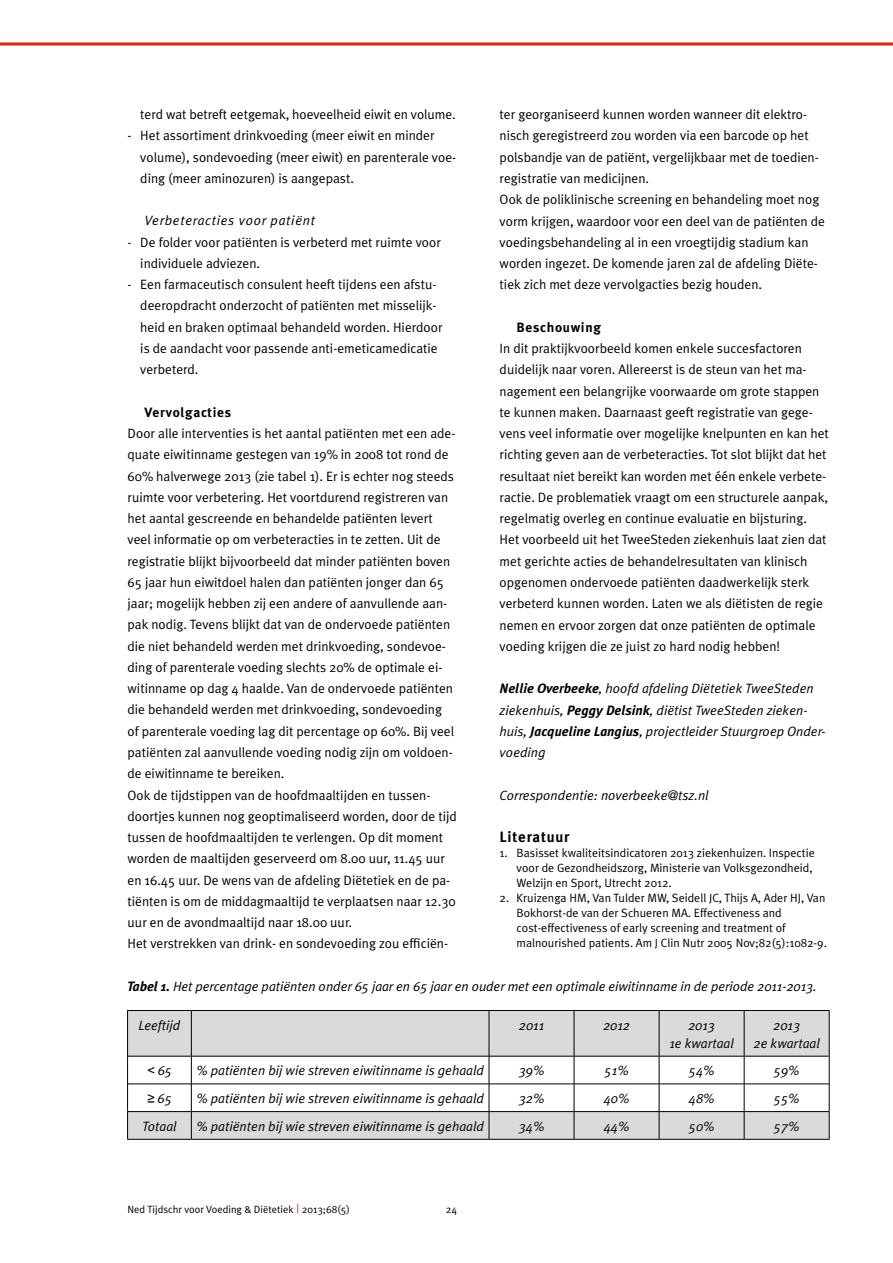
<style>
.page{position:relative;width:893px;height:1263px;background:#fff}
.page>*{position:absolute;margin:0;border:0;box-sizing:border-box;transform-origin:0 0}
.t1{font:700 15px "Meta Plus";letter-spacing:.05em;color:#000}
.t2{font:13.5px/21.3px "Meta Plus Normal";color:#000}
.t3{font:italic 13.5px/21.3px "Meta Plus Normal";color:#000;text-align:center}
.t4{font:italic 13.5px "Meta Plus Normal";letter-spacing:.05em;color:#000}
.t5{font:700 13.5px "Meta Plus";letter-spacing:.05em;color:#000}
.t6{font:12px/15px "Meta Plus Normal";color:#000}
.t7{font:10.5px "Meta Plus Normal";color:#000}
.s1{font-family:"Meta Plus";font-weight:700}
.s2{font-family:"Arial"}
.s3{font-size:12px;color:#e4220a}
</style>
<div class="page">
<hr style="left:0;top:43px;width:893px;height:3px;background:#e4220a">
<svg style="left:128px;top:1011px;width:701px;height:128px;fill:#d9dada"></svg>
<hr style="left:127px;top:1010px;width:64px;height:1px;background:#000">
<hr style="left:127px;top:1011px;width:1px;height:45px;background:#000">
<hr style="left:191px;top:1010px;width:298px;height:1px;background:#000">
<hr style="left:489px;top:1010px;width:85px;height:1px;background:#000">
<hr style="left:574px;top:1010px;width:85px;height:1px;background:#000">
<hr style="left:659px;top:1010px;width:85px;height:1px;background:#000">
<hr style="left:744px;top:1010px;width:86px;height:1px;background:#000">
<hr style="left:829px;top:1011px;width:1px;height:45px;background:#000">
<svg style="left:127px;top:1056px;width:1px;height:83px"></svg>
<hr style="left:659px;top:1111px;width:85px;height:1px;background:#000">
<hr style="left:744px;top:1111px;width:86px;height:1px;background:#000">
<svg style="left:829px;top:1056px;width:1px;height:83px"></svg>
<hr style="left:127px;top:1139px;width:64px;height:1px;background:#000">
<hr style="left:191px;top:1139px;width:298px;height:1px;background:#000">
<hr style="left:489px;top:1139px;width:85px;height:1px;background:#000">
<hr style="left:574px;top:1139px;width:85px;height:1px;background:#000">
<hr style="left:659px;top:1139px;width:85px;height:1px;background:#000">
<hr style="left:744px;top:1139px;width:86px;height:1px;background:#000">
<hr style="left:191px;top:1011px;width:1px;height:45px;background:#000">
<hr style="left:489px;top:1011px;width:1px;height:45px;background:#000">
<hr style="left:574px;top:1011px;width:1px;height:45px;background:#000">
<hr style="left:659px;top:1011px;width:1px;height:45px;background:#000">
<hr style="left:744px;top:1011px;width:1px;height:45px;background:#000">
<hr style="left:128px;top:1056px;width:63px;height:1px;background:#000">
<hr style="left:191px;top:1056px;width:298px;height:1px;background:#000">
<hr style="left:489px;top:1056px;width:85px;height:1px;background:#000">
<hr style="left:574px;top:1056px;width:85px;height:1px;background:#000">
<hr style="left:659px;top:1056px;width:85px;height:1px;background:#000">
<hr style="left:744px;top:1056px;width:85px;height:1px;background:#000">
<hr style="left:128px;top:1083px;width:63px;height:1px;background:#000">
<hr style="left:191px;top:1083px;width:298px;height:1px;background:#000">
<hr style="left:489px;top:1083px;width:85px;height:1px;background:#000">
<hr style="left:574px;top:1083px;width:85px;height:1px;background:#000">
<hr style="left:659px;top:1083px;width:85px;height:1px;background:#000">
<hr style="left:744px;top:1083px;width:85px;height:1px;background:#000">
<hr style="left:128px;top:1111px;width:63px;height:1px;background:#000">
<hr style="left:191px;top:1111px;width:298px;height:1px;background:#000">
<svg style="left:191px;top:1056px;width:1px;height:83px"></svg>
<hr style="left:489px;top:1111px;width:85px;height:1px;background:#000">
<svg style="left:489px;top:1056px;width:1px;height:83px"></svg>
<hr style="left:574px;top:1111px;width:85px;height:1px;background:#000">
<svg style="left:574px;top:1056px;width:1px;height:83px"></svg>
<svg style="left:659px;top:1056px;width:1px;height:83px"></svg>
<svg style="left:744px;top:1056px;width:1px;height:83px"></svg>
<p class="t2" style="left:140px;top:104px;width:317px">terd wat betreft eetgemak, hoeveelheid eiwit en volume.</p>
<p class="t2" style="left:140px;top:125px;width:317px;text-indent:-13px">- Het assortiment drinkvoeding (meer eiwit en minder volume), sondevoeding (meer eiwit) en parenterale voe&shy;ding (meer aminozuren) is aangepast.</p>
<p class="t4" style="left:145px;top:213px;width:172px">Verbeteracties voor patiënt</p>
<p class="t2" style="left:140px;top:231px;width:302px;text-indent:-13px">- De folder voor patiënten is verbeterd met ruimte voor individuele adviezen.</p>
<p class="t2" style="left:140px;top:274px;width:304px;text-indent:-13px">- Een farmaceutisch consulent heeft tijdens een afstu&shy;deeropdracht onderzocht of patiënten met misselijk&shy;heid en braken optimaal behandeld worden. Hierdoor is de aandacht voor passende anti-emeticamedicatie verbeterd.</p>
<p class="t5" style="left:145px;top:404px;width:88px">Vervolgacties</p>
<p class="t2" style="left:128px;top:423px;width:331px">Door alle interventies is het aantal patiënten met een ade&shy;quate eiwitinname gestegen van 19% in 2008 tot rond de 60% halverwege 2013 (zie tabel 1). Er is echter nog steeds ruimte voor verbetering. Het voortdurend registreren van het aantal gescreende en behandelde patiënten levert veel informatie op om verbeteracties in te zetten. Uit de registratie blijkt bijvoorbeeld dat minder patiënten boven 65 jaar hun eiwitdoel halen dan patiënten jonger dan 65 jaar; mogelijk hebben zij een andere of aanvullende aan&shy;pak nodig. Tevens blijkt dat van de ondervoede patiënten die niet behandeld werden met drinkvoeding, sondevoe&shy;ding of parenterale voeding slechts 20% de optimale ei&shy;witinname op dag 4 haalde. Van de ondervoede patiënten die behandeld werden met drinkvoeding, sondevoeding<br>of parenterale voeding lag dit percentage op 60%. Bij veel patiënten zal aanvullende voeding nodig zijn om voldoen&shy;de eiwitinname te bereiken.<br>Ook de tijdstippen van de hoofdmaaltijden en tussen&shy;doortjes kunnen nog geoptimaliseerd worden, door de tijd tussen de hoofdmaaltijden te verlengen. Op dit moment worden de maaltijden geserveerd om 8.00 uur, 11.45 uur en 16.45 uur. De wens van de afdeling Diëtetiek en de pa&shy;tiënten is om de middagmaaltijd te verplaatsen naar 12.30 uur en de avondmaaltijd naar 18.00 uur.<br>Het verstrekken van drink- en sondevoeding zou efficiën-</p>
<p class="t2" style="left:500px;top:104px;width:327px">ter georganiseerd kunnen worden wanneer dit elektro&shy;nisch geregistreerd zou worden via een barcode op het polsbandje van de patiënt, vergelijkbaar met de toedien&shy;registratie van medicijnen.<br>Ook de poliklinische screening en behandeling moet nog vorm krijgen, waardoor voor een deel van de patiënten de voedingsbehandeling al in een vroegtijdig stadium kan worden ingezet. De komende jaren zal de afdeling Diëte&shy;tiek zich met deze vervolgacties bezig houden.</p>
<p class="t5" style="left:517px;top:319px;width:86px">Beschouwing</p>
<p class="t2" style="left:500px;top:338px;width:331px">In dit praktijkvoorbeeld komen enkele succesfactoren duidelijk naar voren. Allereerst is de steun van het ma&shy;nagement een belangrijke voorwaarde om grote stappen te kunnen maken. Daarnaast geeft registratie van gege&shy;vens veel informatie over mogelijke knelpunten en kan het richting geven aan de verbeteracties. Tot slot blijkt dat het resultaat niet bereikt kan worden met één enkele verbete&shy;ractie. De problematiek vraagt om een structurele aanpak, regelmatig overleg en continue evaluatie en bijsturing.<br>Het voorbeeld uit het TweeSteden ziekenhuis laat zien dat met gerichte acties de behandelresultaten van klinisch opgenomen ondervoede patiënten daadwerkelijk sterk verbeterd kunnen worden. Laten we als diëtisten de regie nemen en ervoor zorgen dat onze patiënten de optimale voeding krijgen die ze juist zo hard nodig hebben!</p>
<p class="t3" style="left:500px;top:678px;width:327px;text-align:left"><span class="s1">Nellie Overbeeke</span>, hoofd afdeling Diëtetiek TweeSteden ziekenhuis, <span class="s1">Peggy Delsink</span>, diëtist TweeSteden zieken&shy;huis, <span class="s1">Jacqueline Langius</span>, projectleider Stuurgroep Onder&shy;voeding</p>
<p class="t3" style="left:500px;top:784px;width:211px">Correspondentie: noverbeeke@tsz.nl</p>
<p class="t1" style="left:500px;top:828px;width:71px">Literatuur</p>
<p class="t6" style="left:517px;top:845px;width:300px;text-indent:-17px">1. Basisset kwaliteitsindicatoren 2013 ziekenhuizen. Inspectie voor de Gezondheidszorg, Ministerie van Volksgezondheid,<br>Welzijn en Sport, Utrecht 2012.</p>
<p class="t6" style="left:517px;top:890px;width:312px;text-indent:-17px">2. Kruizenga HM, Van Tulder MW, Seidell JC, Thijs A, Ader HJ, Van Bokhorst-de van der Schueren MA. Effectiveness and cost-effectiveness of early screening and treatment of malnourished patients. Am J Clin Nutr 2005 Nov;82(5):1082-9.</p>
<p class="t3" style="left:127px;top:975px;width:691px"><span class="s1">Tabel 1.</span> Het percentage patiënten onder 65 jaar en 65 jaar en ouder met een optimale eiwitinname in de periode 2011-2013.</p>
<p class="t3" style="left:139px;top:1014px;width:43px">Leeftijd</p>
<p class="t3" style="left:519px;top:1014px;width:27px">2011</p>
<p class="t3" style="left:603px;top:1014px;width:29px">2012</p>
<p class="t3" style="left:669px;top:1016px;width:66px;line-height:18px">2013<br>1e kwartaal</p>
<p class="t3" style="left:754px;top:1016px;width:68px;line-height:18px">2013<br>2e kwartaal</p>
<p class="t3" style="left:147px;top:1060px;width:27px"><span class="s2">&lt;</span> 65</p>
<p class="t3" style="left:197px;top:1060px;width:289px">% patiënten bij wie streven eiwitinname is gehaald</p>
<p class="t3" style="left:519px;top:1060px;width:27px">39%</p>
<p class="t3" style="left:605px;top:1060px;width:25px">51%</p>
<p class="t3" style="left:689px;top:1060px;width:27px">54%</p>
<p class="t3" style="left:774px;top:1060px;width:27px">59%</p>
<p class="t3" style="left:147px;top:1087px;width:26px"><span class="s2">≥</span> 65</p>
<p class="t3" style="left:197px;top:1087px;width:289px">% patiënten bij wie streven eiwitinname is gehaald</p>
<p class="t3" style="left:519px;top:1087px;width:27px">32%</p>
<p class="t3" style="left:604px;top:1087px;width:27px">40%</p>
<p class="t3" style="left:689px;top:1087px;width:27px">48%</p>
<p class="t3" style="left:774px;top:1087px;width:27px">55%</p>
<p class="t3" style="left:142px;top:1115px;width:36px">Totaal</p>
<p class="t3" style="left:196px;top:1115px;width:289px">% patiënten bij wie streven eiwitinname is gehaald</p>
<p class="t3" style="left:519px;top:1115px;width:27px">34%</p>
<p class="t3" style="left:604px;top:1115px;width:27px">44%</p>
<p class="t3" style="left:689px;top:1115px;width:27px">50%</p>
<p class="t3" style="left:774px;top:1115px;width:27px">57%</p>
<p class="t7" style="left:128px;top:1203px;width:224px">Ned Tijdschr voor Voeding &amp; Diëtetiek <span class="s3">|</span> 2013;68(5)</p>
<p class="t7" style="left:446px;top:1203px;width:13px">24</p>
</div>
